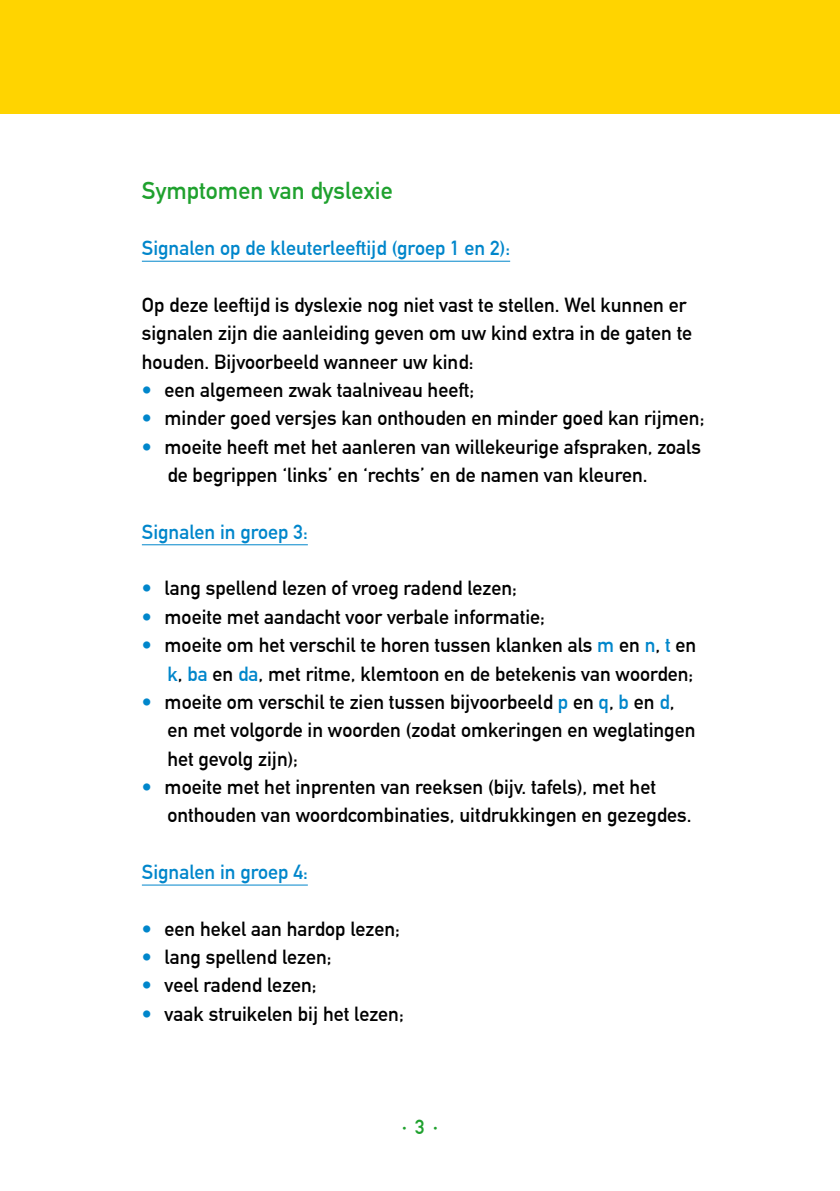
<style>
.page{position:relative;width:840px;height:1191px;background:#fff}
.page>*{position:absolute;margin:0;border:0;box-sizing:border-box;transform-origin:0 0}
.t1{font:700 24px "DIN Alternate";color:#1fa12e}
.t2{font:700 20px/28.4px "DIN Alternate";color:#000}
.t3{font:700 20px "DIN Alternate";color:#0086cb}
.t4{font:700 8px "DIN Alternate";color:#1fa12e}
.s1{color:#0086cb}
.s2{font-size:20px}
</style>
<div class="page">
<div style="left:0;top:0;width:839px;height:113px;background:#ffd400"></div>
<hr style="left:142px;top:261px;width:368px;height:1px;background:#0086cb">
<hr style="left:142px;top:544px;width:166px;height:1px;background:#0086cb">
<hr style="left:142px;top:884px;width:166px;height:1px;background:#0086cb">
<p class="t1" style="left:142px;top:172px;width:252px">Symptomen van dyslexie</p>
<p class="t3" style="left:142px;top:233px;width:369px">Signalen op de kleuterleeftijd (groep 1 en 2):</p>
<p class="t2" style="left:142px;top:289px;width:551px">Op deze leeftijd is dyslexie nog niet vast te stellen. Wel kunnen er signalen zijn die aanleiding geven om uw kind extra in de gaten te houden. Bijvoorbeeld wanneer uw kind:</p>
<p class="t2" style="left:142px;top:374px;width:334px"><span class="s1">•</span> een algemeen zwak taalniveau heeft;</p>
<p class="t2" style="left:142px;top:403px;width:563px"><span class="s1">•</span> minder goed versjes kan onthouden en minder goed kan rijmen;</p>
<p class="t2" style="left:167px;top:431px;width:535px;text-indent:-26px"><span class="s1">•</span> moeite heeft met het aanleren van willekeurige afspraken, zoals de begrippen ‘links’ en ‘rechts’ en de namen van kleuren.</p>
<p class="t3" style="left:142px;top:516px;width:167px">Signalen in groep 3:</p>
<p class="t2" style="left:142px;top:573px;width:376px"><span class="s1">•</span> lang spellend lezen of vroeg radend lezen;</p>
<p class="t2" style="left:142px;top:601px;width:404px"><span class="s1">•</span> moeite met aandacht voor verbale informatie;</p>
<p class="t2" style="left:142px;top:629px;width:555px;text-align:right"><span class="s1">•</span> moeite om het verschil te horen tussen klanken als <span class="s1">m</span> en <span class="s1">n</span>, <span class="s1">t</span> en <span class="s1">k</span>, <span class="s1">ba</span> en <span class="s1">da</span>, met ritme, klemtoon en de betekenis van woorden;</p>
<p class="t2" style="left:167px;top:686px;width:529px;text-indent:-26px"><span class="s1">•</span> moeite om verschil te zien tussen bijvoorbeeld <span class="s1">p</span> en <span class="s1">q</span>, <span class="s1">b</span> en <span class="s1">d</span>, en met volgorde in woorden (zodat omkeringen en weglatingen het gevolg zijn);</p>
<p class="t2" style="left:167px;top:771px;width:525px;text-indent:-26px"><span class="s1">•</span> moeite met het inprenten van reeksen (bijv. tafels), met het onthouden van woordcombinaties, uitdrukkingen en gezegdes.</p>
<p class="t3" style="left:142px;top:856px;width:167px">Signalen in groep 4:</p>
<p class="t2" style="left:142px;top:913px;width:259px"><span class="s1">•</span> een hekel aan hardop lezen;</p>
<p class="t2" style="left:142px;top:941px;width:191px"><span class="s1">•</span> lang spellend lezen;</p>
<p class="t2" style="left:142px;top:969px;width:176px"><span class="s1">•</span> veel radend lezen;</p>
<p class="t2" style="left:142px;top:998px;width:263px"><span class="s1">•</span> vaak struikelen bij het lezen;</p>
<p class="t4" style="left:402px;top:1122px;width:36px">• <span class="s2">3</span> •</p>
</div>
